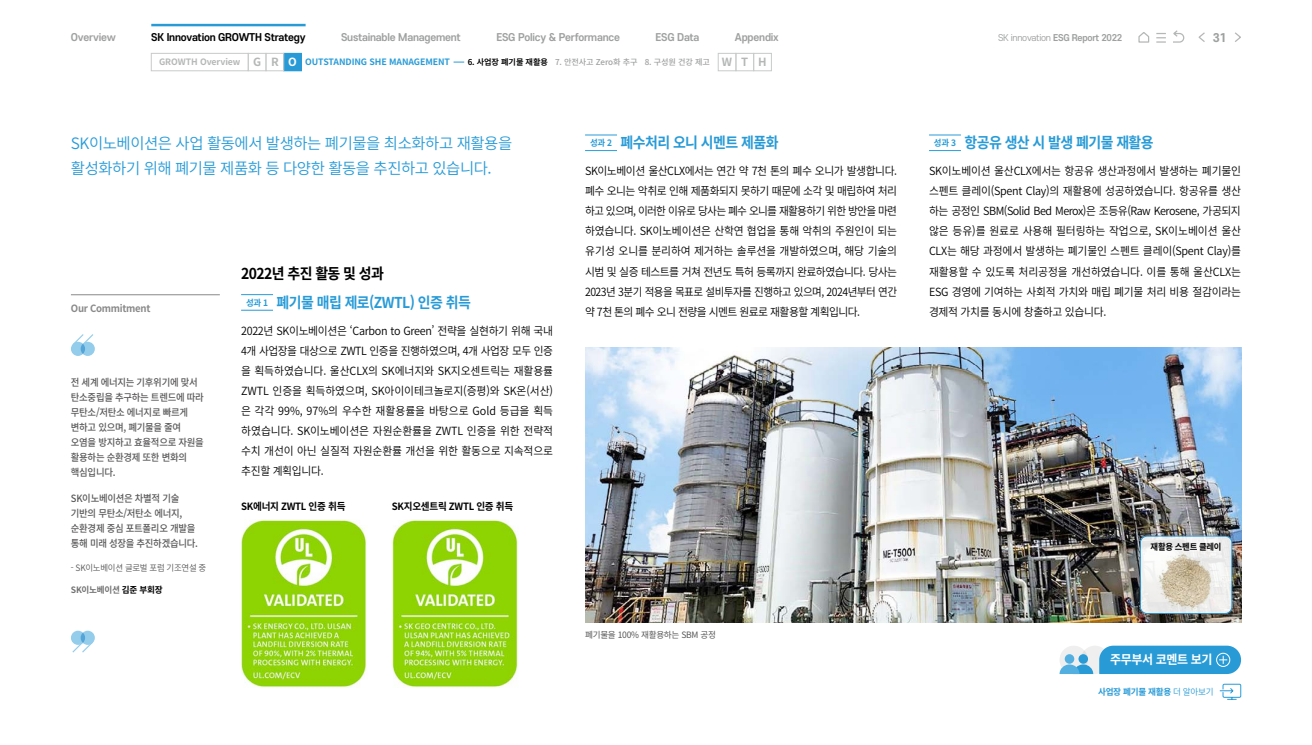
<style>
.page{position:relative;width:1312px;height:745px;background:#fff}
.page>*{position:absolute;margin:0;border:0;box-sizing:border-box;transform-origin:0 0}
.t1{font:600 15.62px/25px "Noto Sans CJ Kkr";letter-spacing:-.03em;color:#289bd7}
.t2{font:700 15px "Noto Sans CJ Kkr";letter-spacing:-.04em;color:#289bd7;scale:.93 1}
.t3{font:700 15px "Noto Sans CJ Kkr";letter-spacing:-.04em;color:#000;scale:.93 1}
.t4{font:700 12.5px "Noto Sans CJ Kkr";letter-spacing:-.03em;color:#fff;scale:.96 1}
.t5{font:600 11.25px/20px "Noto Sans CJ Kkr";letter-spacing:-.025em;color:#000;text-align:justify;scale:.96 1}
.t6{font:800 11.25px "S Core Dream 7";color:#9fa0a0}
.t7{font:500 10px/15px "Noto Sans CJ Kkr";letter-spacing:-.03em;color:#595757;scale:.94 1}
.t8{font:700 10px "S Core Dream 6";letter-spacing:-.02em;color:#9fa0a0}
.t9{font:700 10px "Noto Sans CJ Kkr";letter-spacing:-.03em;color:#000;scale:.96 1}
.t10{font:700 10px "S Core Dream 6";letter-spacing:-.02em;color:#000}
.t11{font:700 10px "Noto Sans CJ Kkr";letter-spacing:-.03em;color:#898989;scale:.96 1}
.t12{font:700 8.75px "Noto Sans CJ Kkr";letter-spacing:-.01em;color:#289bd7}
.t13{font:700 8.75px "S Core Dream 6";letter-spacing:-.03em;color:#9fa0a0}
.t14{font:600 8.75px "Noto Sans CJ Kkr";letter-spacing:-.03em;color:#595757;scale:.96 1}
.t15{font:8.75px "Noto Sans CJ Kkr";letter-spacing:-.03em;color:#595757}
.t16{font:700 8.75px "Noto Sans CJ Kkr";letter-spacing:-.03em;color:#289bd7}
.t17{font:700 8.75px "Noto Sans CJ Kkr";letter-spacing:-.03em;color:#727171}
.t18{font:700 8.75px "Noto Sans CJ Kkr";letter-spacing:-.03em;color:#000;scale:.95 1}
.t19{font:700 8.75px "Noto Sans CJ Kkr";letter-spacing:-.01em;color:#289bd7;scale:.96 1}
.t20{font:500 8.12px "Noto Sans CJ Kkr";letter-spacing:-.01em;color:#9fa0a0}
.t21{font:500 8.12px "Noto Sans CJ Kkr";letter-spacing:-.01em;color:#000}
.s1{font-family:"S Core Dream 4";font-weight:400}
.s2{color:#b5b6b6}
.s3{font-size:11.25px;color:#b5b6b6}
.s4{font-size:11.25px;color:#fff}
.s5{font-weight:700;font-size:11.25px;color:#b5b6b6}
.s6{color:#000}
.s7{font-weight:600}
</style>
<div class="page">
<svg style="left:1138px;top:32px;width:11px;height:11px"></svg>
<svg style="left:1156px;top:33px;width:9px;height:10px"></svg>
<svg style="left:1173px;top:30px;width:11px;height:13px"></svg>
<svg style="left:1198px;top:32px;width:7px;height:10px"></svg>
<svg style="left:1235px;top:32px;width:6px;height:10px"></svg>
<hr style="left:151px;top:24px;width:154px;height:2px;background:#289bd7">
<div style="left:151px;top:53px;width:97px;height:18px;border:1px solid #c9caca"></div>
<div style="left:718px;top:53px;width:18px;height:18px;border:1px solid #c9caca"></div>
<div style="left:735px;top:53px;width:18px;height:18px;border:1px solid #c9caca"></div>
<div style="left:753px;top:53px;width:18px;height:18px;border:1px solid #c9caca"></div>
<div style="left:248px;top:53px;width:18px;height:18px;border:1px solid #c9caca"></div>
<div style="left:284px;top:53px;width:17px;height:18px;background:#289bd7"></div>
<div style="left:283px;top:53px;width:18px;height:18px;border:1px solid #289bd7"></div>
<div style="left:266px;top:53px;width:18px;height:18px;border:1px solid #c9caca"></div>
<img style="left:585px;top:347px;width:655px;height:275px">
<div style="left:1059px;top:645px;width:28px;height:28px;background:#efefef;border-radius:50%"></div>
<div style="left:1080px;top:645px;width:28px;height:28px;background:#efefef;border-radius:50%"></div>
<svg style="left:1078px;top:653px;width:9px;height:10px"></svg>
<svg style="left:1064px;top:653px;width:9px;height:10px"></svg>
<svg style="left:1059px;top:664px;width:33px;height:9px"></svg>
<svg style="left:1098px;top:645px;width:142px;height:28px;background:#37a1d9"></svg>
<svg style="left:1219px;top:683px;width:21px;height:16px"></svg>
<div style="left:1139px;top:535px;width:92px;height:78px;background:#f1f0ef;border-radius:7px"></div>
<img style="left:1152px;top:546px;width:67px;height:65px">
<div style="left:1139px;top:535px;width:92px;height:78px;border:1px solid #289bd7;border-radius:7px"></div>
<div style="left:81px;top:630px;width:14px;height:14px;background:#93cdeb;border-radius:50%"></div>
<svg style="left:71px;top:630px;width:14px;height:14px"></svg>
<svg style="left:72px;top:641px;width:21px;height:11px"></svg>
<div style="left:71px;top:341px;width:14px;height:15px;background:#93cdeb;border-radius:50%"></div>
<svg style="left:81px;top:341px;width:14px;height:15px"></svg>
<svg style="left:73px;top:334px;width:20px;height:11px"></svg>
<hr style="left:71px;top:294px;width:149px;height:1px;background:#898989">
<img style="left:392px;top:519px;width:126px;height:168px">
<img style="left:241px;top:520px;width:126px;height:167px">
<hr style="left:241px;top:310px;width:32px;height:1px;background:#289bd7">
<hr style="left:241px;top:294px;width:32px;height:1px;background:#289bd7">
<hr style="left:585px;top:150px;width:32px;height:1px;background:#289bd7">
<hr style="left:585px;top:135px;width:32px;height:1px;background:#289bd7">
<hr style="left:928px;top:150px;width:32px;height:1px;background:#289bd7">
<hr style="left:928px;top:135px;width:32px;height:1px;background:#289bd7">
<p class="t8" style="left:71px;top:30px;width:46px">Overview</p>
<p class="t10" style="left:151px;top:30px;width:156px">SK Innovation GROWTH Strategy</p>
<p class="t8" style="left:341px;top:30px;width:121px">Sustainable Management</p>
<p class="t8" style="left:496px;top:30px;width:125px">ESG Policy &amp; Performance</p>
<p class="t8" style="left:655px;top:30px;width:46px">ESG Data</p>
<p class="t8" style="left:734px;top:30px;width:45px">Appendix</p>
<p class="t13" style="left:997px;top:31px;width:126px"><span class="s1">SK innovation</span> ESG Report 2022</p>
<p class="t6" style="left:1212px;top:29px;width:15px">31</p>
<p class="t12" style="left:159px;top:57px;width:292px"><span class="s2">GROWTH Overview</span> <span class="s3">G R</span> <span class="s4">O</span> OUTSTANDING SHE MANAGEMENT</p>
<p class="t20" style="left:555px;top:58px;width:213px">7. 안전사고 Zero화 추구 8. 구성원 건강 제고 <span class="s5">W T H</span></p>
<p class="t21" style="left:467px;top:58px;width:82px">6. 사업장 폐기물 재활용</p>
<p class="t1" style="left:71px;top:131px;width:443px">SK이노베이션은 사업 활동에서 발생하는 폐기물을 최소화하고 재활용을 활성화하기 위해 폐기물 제품화 등 다양한 활동을 추진하고 있습니다.</p>
<p class="t11" style="left:71px;top:302px;width:84px">Our Commitment</p>
<p class="t7" style="left:71px;top:375px;width:143px">전 세계 에너지는 기후위기에 맞서 탄소중립을 추구하는 트렌드에 따라 무탄소/저탄소 에너지로 빠르게 변하고 있으며, 폐기물을 줄여 오염을 방지하고 효율적으로 자원을 활용하는 순환경제 또한 변화의 핵심입니다.</p>
<p class="t7" style="left:71px;top:490px;width:137px">SK이노베이션은 차별적 기술 기반의 무탄소/저탄소 에너지, 순환경제 중심 포트폴리오 개발을 통해 미래 성장을 추진하겠습니다.</p>
<p class="t14" style="left:71px;top:563px;width:143px">- SK이노베이션 글로벌 포럼 기조연설 중</p>
<p class="t17" style="left:71px;top:584px;width:93px">SK이노베이션 <span class="s6">김준 부회장</span></p>
<p class="t3" style="left:241px;top:265px;width:155px">2022년 추진 활동 및 성과</p>
<p class="t19" style="left:246px;top:297px;width:24px">성과 1</p>
<p class="t2" style="left:276px;top:294px;width:210px">폐기물 매립 제로(ZWTL) 인증 취득</p>
<p class="t5" style="left:241px;top:321px;width:326px">2022년 SK이노베이션은 ‘Carbon to Green’ 전략을 실현하기 위해 국내 4개 사업장을 대상으로 ZWTL 인증을 진행하였으며, 4개 사업장 모두 인증 을 획득하였습니다. 울산CLX의 SK에너지와 SK지오센트릭는 재활용률 ZWTL 인증을 획득하였으며, SK아이이테크놀로지(증평)와 SK온(서산) 은 각각 99%, 97%의 우수한 재활용률을 바탕으로 Gold 등급을 획득 하였습니다. SK이노베이션은 자원순환률을 ZWTL 인증을 위한 전략적 수치 개선이 아닌 실질적 자원순환률 개선을 위한 활동으로 지속적으로 추진할 계획입니다.</p>
<p class="t9" style="left:241px;top:500px;width:110px">SK에너지 ZWTL 인증 취득</p>
<p class="t9" style="left:392px;top:500px;width:128px">SK지오센트릭 ZWTL 인증 취득</p>
<p class="t19" style="left:590px;top:138px;width:24px">성과 2</p>
<p class="t2" style="left:620px;top:134px;width:171px">폐수처리 오니 시멘트 제품화</p>
<p class="t5" style="left:585px;top:161px;width:326px">SK이노베이션 울산CLX에서는 연간 약 7천 톤의 폐수 오니가 발생합니다. 폐수 오니는 악취로 인해 제품화되지 못하기 때문에 소각 및 매립하여 처리 하고 있으며, 이러한 이유로 당사는 폐수 오니를 재활용하기 위한 방안을 마련 하였습니다. SK이노베이션은 산학연 협업을 통해 악취의 주원인이 되는 유기성 오니를 분리하여 제거하는 솔루션을 개발하였으며, 해당 기술의 시범 및 실증 테스트를 거쳐 전년도 특허 등록까지 완료하였습니다. 당사는 2023년 3분기 적용을 목표로 설비투자를 진행하고 있으며, 2024년부터 연간 약 7천 톤의 폐수 오니 전량을 시멘트 원료로 재활용할 계획입니다.</p>
<p class="t15" style="left:585px;top:629px;width:132px">폐기물을 100% 재활용하는 SBM 공정</p>
<p class="t19" style="left:933px;top:138px;width:24px">성과 3</p>
<p class="t2" style="left:964px;top:134px;width:205px">항공유 생산 시 발생 폐기물 재활용</p>
<p class="t5" style="left:928px;top:161px;width:326px">SK이노베이션 울산CLX에서는 항공유 생산과정에서 발생하는 폐기물인 스펜트 클레이(Spent Clay)의 재활용에 성공하였습니다. 항공유를 생산 하는 공정인 SBM(Solid Bed Merox)은 조등유(Raw Kerosene, 가공되지 않은 등유)를 원료로 사용해 필터링하는 작업으로, SK이노베이션 울산 CLX는 해당 과정에서 발생하는 폐기물인 스펜트 클레이(Spent Clay)를 재활용할 수 있도록 처리공정을 개선하였습니다. 이를 통해 울산CLX는 ESG 경영에 기여하는 사회적 가치와 매립 폐기물 처리 비용 절감이라는 경제적 가치를 동시에 창출하고 있습니다.</p>
<p class="t18" style="left:1150px;top:541px;width:76px">재활용 스펜트 클레이</p>
<p class="t4" style="left:1109px;top:652px;width:108px">주무부서 코멘트 보기</p>
<p class="t16" style="left:1097px;top:686px;width:117px">사업장 폐기물 재활용 <span class="s7">더 알아보기</span></p>
</div>
